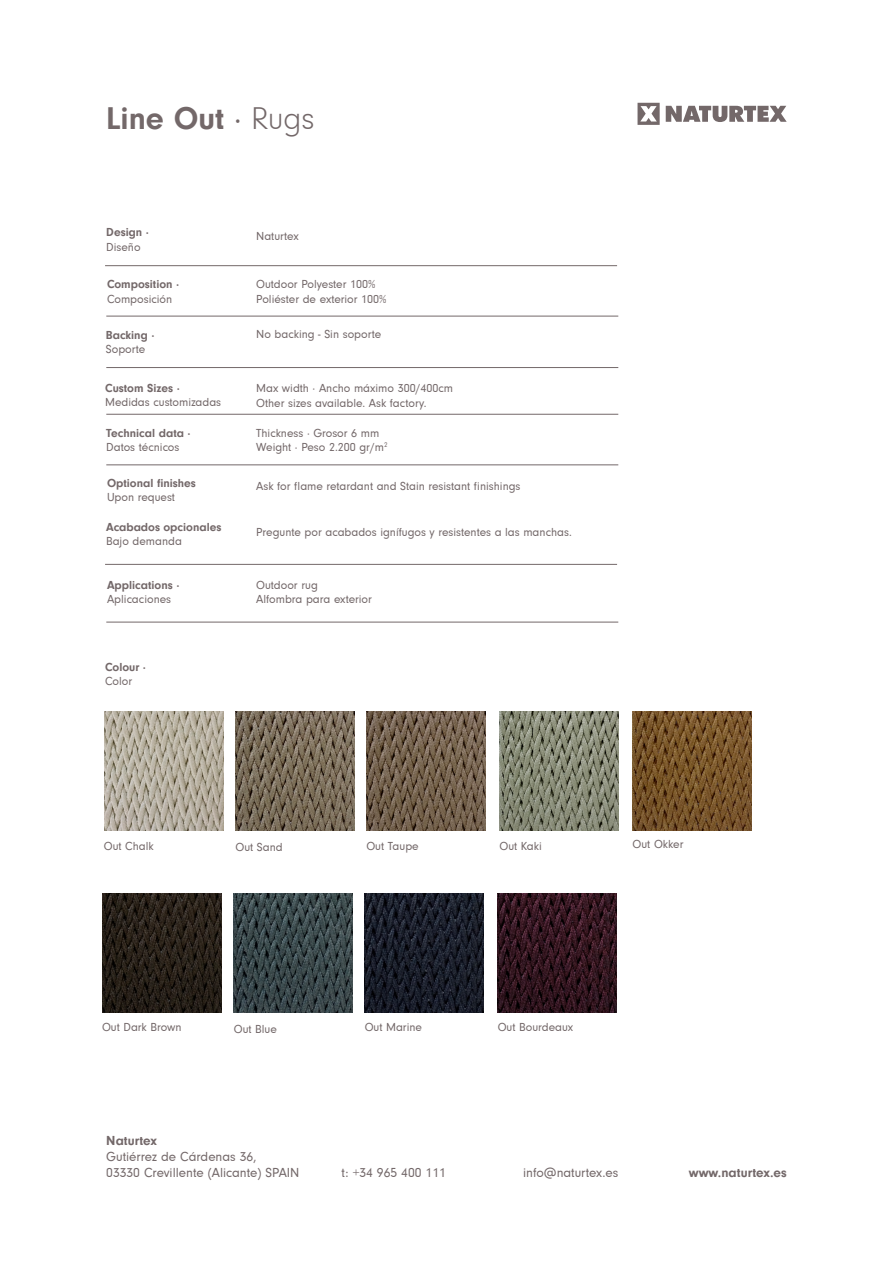
<style>
.page{position:relative;width:893px;height:1263px;background:#fff}
.page>*{position:absolute;margin:0;border:0;box-sizing:border-box;transform-origin:0 0}
.t1{font:700 32.4px "Neuzeit Gro";color:#736869}
.t2{font:13.5px "Neuzeit Gro";color:#736869}
.t3{font:700 13.5px "Neuzeit Gro";color:#736869}
.t4{font:12px "Neuzeit Gro";color:#736869}
.t5{font:700 12px/14.4px "Neuzeit Gro";color:#736869}
.s1{font-weight:400}
.s2{font-weight:300}
</style>
<div class="page">
<hr style="left:105px;top:265px;width:512px;height:1px;background:#736869">
<hr style="left:106px;top:316px;width:512px;height:1px;background:#736869">
<hr style="left:106px;top:367px;width:512px;height:1px;background:#736869">
<hr style="left:106px;top:414px;width:512px;height:1px;background:#736869">
<hr style="left:106px;top:465px;width:512px;height:1px;background:#736869">
<hr style="left:105px;top:564px;width:512px;height:1px;background:#736869">
<hr style="left:106px;top:622px;width:512px;height:1px;background:#736869">
<img style="left:236px;top:712px;width:118px;height:119px">
<img style="left:366px;top:712px;width:119px;height:119px">
<svg style="left:637px;top:103px;width:150px;height:22px"></svg>
<img style="left:104px;top:712px;width:119px;height:119px">
<img style="left:499px;top:712px;width:119px;height:119px">
<img style="left:633px;top:712px;width:118px;height:119px">
<img style="left:234px;top:893px;width:119px;height:119px">
<img style="left:365px;top:893px;width:118px;height:119px">
<img style="left:103px;top:893px;width:118px;height:119px">
<img style="left:498px;top:893px;width:119px;height:119px">
<p class="t1" style="left:106px;top:100px;width:210px">Line Out <span class="s1">·</span> <span class="s2">Rugs</span></p>
<p class="t5" style="left:106px;top:225px;width:44px">Design ·<br><span class="s1">Diseño</span></p>
<p class="t4" style="left:256px;top:229px;width:44px">Naturtex</p>
<p class="t5" style="left:107px;top:277px;width:74px">Composition ·<br><span class="s1">Composición</span></p>
<p class="t4" style="left:256px;top:278px;width:121px">Outdoor Polyester 100%</p>
<p class="t4" style="left:256px;top:292px;width:132px">Poliéster de exterior 100%</p>
<p class="t5" style="left:106px;top:328px;width:50px">Backing ·<br><span class="s1">Soporte</span></p>
<p class="t4" style="left:256px;top:328px;width:127px">No backing - Sin soporte</p>
<p class="t5" style="left:105px;top:380px;width:76px">Custom Sizes ·</p>
<p class="t4" style="left:105px;top:396px;width:118px">Medidas customizadas</p>
<p class="t4" style="left:256px;top:382px;width:198px">Max width · Ancho máximo 300/400cm</p>
<p class="t4" style="left:256px;top:396px;width:172px">Other sizes available. Ask factory.</p>
<p class="t5" style="left:106px;top:426px;width:86px">Technical data ·</p>
<p class="t4" style="left:106px;top:441px;width:75px">Datos técnicos</p>
<p class="t4" style="left:256px;top:426px;width:125px">Thickness · Grosor 6 mm</p>
<p class="t4" style="left:256px;top:441px;width:133px">Weight · Peso 2.200 gr/m<sup>2</sup></p>
<p class="t5" style="left:107px;top:476px;width:90px">Optional finishes</p>
<p class="t4" style="left:107px;top:491px;width:70px">Upon request</p>
<p class="t4" style="left:256px;top:480px;width:266px">Ask for flame retardant and Stain resistant finishings</p>
<p class="t5" style="left:106px;top:520px;width:117px">Acabados opcionales</p>
<p class="t4" style="left:106px;top:535px;width:77px">Bajo demanda</p>
<p class="t4" style="left:256px;top:525px;width:317px">Pregunte por acabados ignífugos y resistentes a las manchas.</p>
<p class="t5" style="left:107px;top:578px;width:74px">Applications ·</p>
<p class="t4" style="left:107px;top:593px;width:66px">Aplicaciones</p>
<p class="t4" style="left:256px;top:578px;width:63px">Outdoor rug</p>
<p class="t4" style="left:256px;top:593px;width:117px">Alfombra para exterior</p>
<p class="t5" style="left:105px;top:660px;width:43px">Colour ·</p>
<p class="t4" style="left:105px;top:675px;width:29px">Color</p>
<p class="t4" style="left:104px;top:839px;width:52px">Out Chalk</p>
<p class="t4" style="left:236px;top:841px;width:49px">Out Sand</p>
<p class="t4" style="left:366px;top:839px;width:54px">Out Taupe</p>
<p class="t4" style="left:499px;top:839px;width:44px">Out Kaki</p>
<p class="t4" style="left:633px;top:838px;width:52px">Out Okker</p>
<p class="t4" style="left:102px;top:1021px;width:81px">Out Dark Brown</p>
<p class="t4" style="left:234px;top:1022px;width:45px">Out Blue</p>
<p class="t4" style="left:365px;top:1021px;width:59px">Out Marine</p>
<p class="t4" style="left:498px;top:1021px;width:77px">Out Bourdeaux</p>
<p class="t3" style="left:106px;top:1133px;width:52px">Naturtex</p>
<p class="t2" style="left:106px;top:1149px;width:152px">Gutiérrez de Cárdenas 36,</p>
<p class="t2" style="left:106px;top:1165px;width:195px">03330 Crevillente (Alicante) SPAIN</p>
<p class="t2" style="left:342px;top:1165px;width:106px">t: +34 965 400 111</p>
<p class="t2" style="left:523px;top:1165px;width:97px">info@naturtex.es</p>
<p class="t3" style="left:689px;top:1165px;width:99px">www.naturtex.es</p>
</div>
